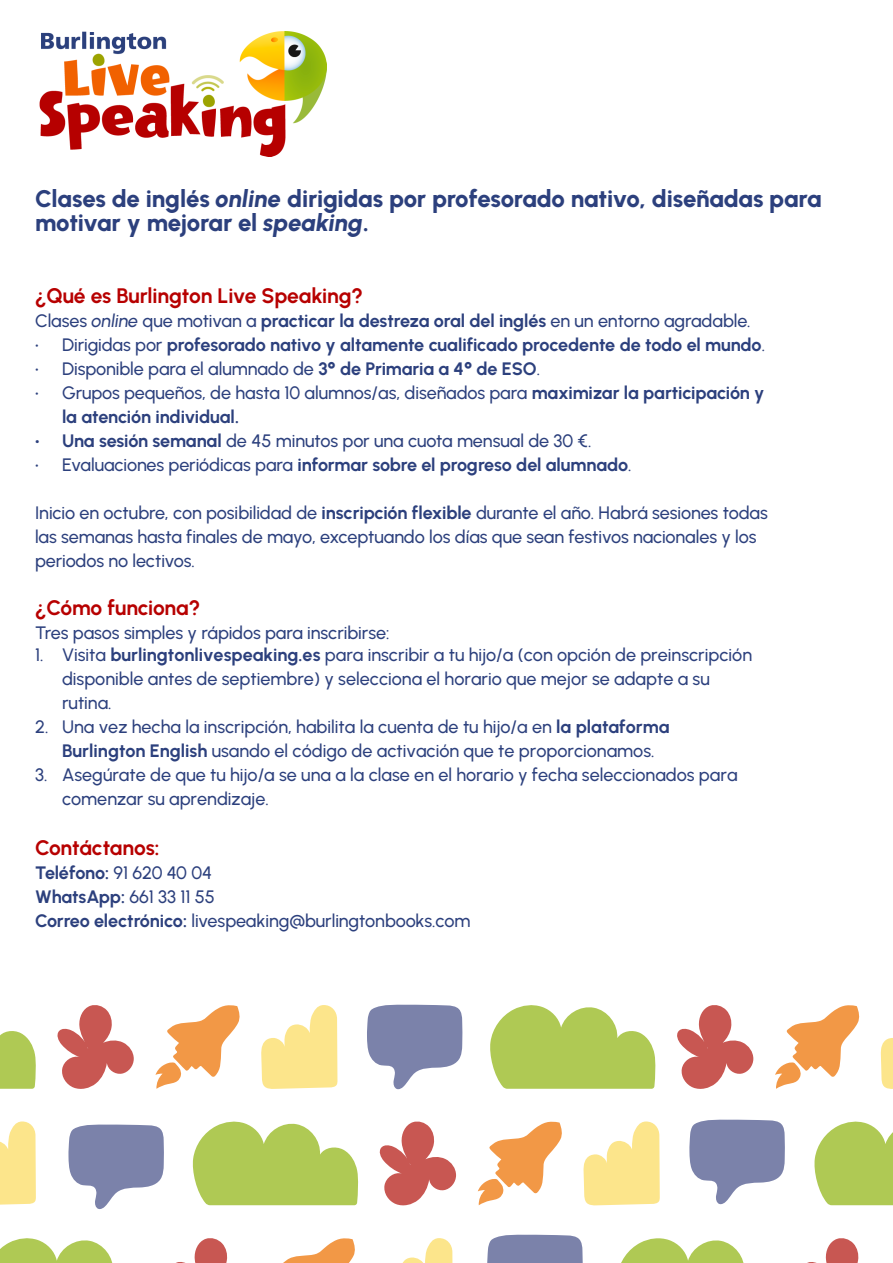
<style>
.page{position:relative;width:893px;height:1263px;background:#fff}
.page>*{position:absolute;margin:0;border:0;box-sizing:border-box;transform-origin:0 0}
.t1{font:800 24px/24px "Urbanist";letter-spacing:-.01em;color:#2c407d}
.t2{font:700 21px "Urbanist";letter-spacing:-.01em;color:#b70000}
.t3{font:500 18px/24px "Urbanist";color:#2c407d}
.t4{font:700 18px "Urbanist";letter-spacing:-.01em;color:#2c407d}
.s1{font-style:italic}
.s2{font-weight:700}
.s3{font-weight:500}
</style>
<div class="page">
<img style="left:39px;top:31px;width:287px;height:126px">
<svg style="left:261px;top:1005px;width:76px;height:84px"></svg>
<svg style="left:0;top:1031px;width:36px;height:58px;background:#b6ce65"></svg>
<svg style="left:155px;top:1005px;width:85px;height:84px"></svg>
<svg style="left:57px;top:1005px;width:77px;height:84px"></svg>
<svg style="left:402px;top:1238px;width:51px;height:25px"></svg>
<svg style="left:0;top:1238px;width:113px;height:25px"></svg>
<svg style="left:283px;top:1238px;width:72px;height:25px"></svg>
<svg style="left:176px;top:1238px;width:52px;height:25px"></svg>
<svg style="left:621px;top:1238px;width:123px;height:25px"></svg>
<svg style="left:807px;top:1238px;width:52px;height:25px"></svg>
<svg style="left:880px;top:1038px;width:13px;height:51px"></svg>
<svg style="left:490px;top:1005px;width:166px;height:84px"></svg>
<svg style="left:775px;top:1005px;width:85px;height:84px"></svg>
<svg style="left:677px;top:1005px;width:76px;height:84px"></svg>
<svg style="left:583px;top:1121px;width:77px;height:84px"></svg>
<svg style="left:192px;top:1121px;width:167px;height:84px"></svg>
<svg style="left:478px;top:1121px;width:84px;height:84px"></svg>
<svg style="left:379px;top:1121px;width:77px;height:85px"></svg>
<svg style="left:814px;top:1121px;width:79px;height:84px;background:#bad06c"></svg>
<svg style="left:0;top:1121px;width:36px;height:84px;background:#fce899"></svg>
<svg style="left:68px;top:1124px;width:96px;height:85px"></svg>
<svg style="left:367px;top:1004px;width:95px;height:86px"></svg>
<svg style="left:689px;top:1119px;width:96px;height:86px"></svg>
<svg style="left:487px;top:1234px;width:96px;height:29px;background:#858cb0"></svg>
<h1 class="t1" style="left:35px;top:186px;width:788px">Clases de inglés <span class="s1">online</span> dirigidas por profesorado nativo, diseñadas para motivar y mejorar el <span class="s1">speaking</span>.</h1>
<p class="t2" style="left:35px;top:282px;width:330px">¿Qué es Burlington Live Speaking?</p>
<p class="t3" style="left:35px;top:308px;width:717px">Clases <span class="s1">online</span> que motivan a <span class="s2">practicar la destreza oral del inglés</span> en un entorno agradable.</p>
<p class="t4" style="left:35px;top:333px;width:732px"><span class="s3">• Dirigidas por</span> profesorado nativo y altamente cualificado procedente de todo el mundo<span class="s3">.</span></p>
<p class="t3" style="left:35px;top:356px;width:507px">• Disponible para el alumnado de <span class="s2">3° de Primaria a 4° de ESO</span>.</p>
<p class="t3" style="left:62px;top:380px;width:704px;text-indent:-27px">• Grupos pequeños, de hasta 10 alumnos/as, diseñados para <span class="s2">maximizar la participación y la atención individual.</span></p>
<p class="t3" style="left:35px;top:428px;width:558px"><span class="s2">• Una sesión semanal</span> de 45 minutos por una cuota mensual de 30 €.</p>
<p class="t4" style="left:35px;top:453px;width:598px"><span class="s3">• Evaluaciones periódicas para</span> informar sobre el progreso del alumnado<span class="s3">.</span></p>
<p class="t3" style="left:35px;top:500px;width:734px">Inicio en octubre, con posibilidad de <span class="s2">inscripción flexible</span> durante el año. Habrá sesiones todas las semanas hasta finales de mayo, exceptuando los días que sean festivos nacionales y los periodos no lectivos.</p>
<p class="t2" style="left:35px;top:594px;width:167px">¿Cómo funciona?</p>
<p class="t3" style="left:35px;top:620px;width:356px">Tres pasos simples y rápidos para inscribirse:</p>
<p class="t3" style="left:62px;top:642px;width:691px;text-indent:-27px">1. Visita <span class="s2">burlingtonlivespeaking.es</span> para inscribir a tu hijo/a (con opción de preinscripción disponible antes de septiembre) y selecciona el horario que mejor se adapte a su rutina.</p>
<p class="t3" style="left:62px;top:714px;width:609px;text-indent:-27px">2. Una vez hecha la inscripción, habilita la cuenta de tu hijo/a en <span class="s2">la plataforma<br>Burlington English</span> usando el código de activación que te proporcionamos.</p>
<p class="t3" style="left:62px;top:762px;width:677px;text-indent:-27px">3. Asegúrate de que tu hijo/a se una a la clase en el horario y fecha seleccionados para comenzar su aprendizaje.</p>
<p class="t2" style="left:35px;top:834px;width:126px">Contáctanos:</p>
<p class="t3" style="left:35px;top:860px;width:437px"><span class="s2">Teléfono:</span> 91 620 40 04<br><span class="s2">WhatsApp:</span> 661 33 11 55<br><span class="s2">Correo electrónico:</span> livespeaking@burlingtonbooks.com</p>
</div>
